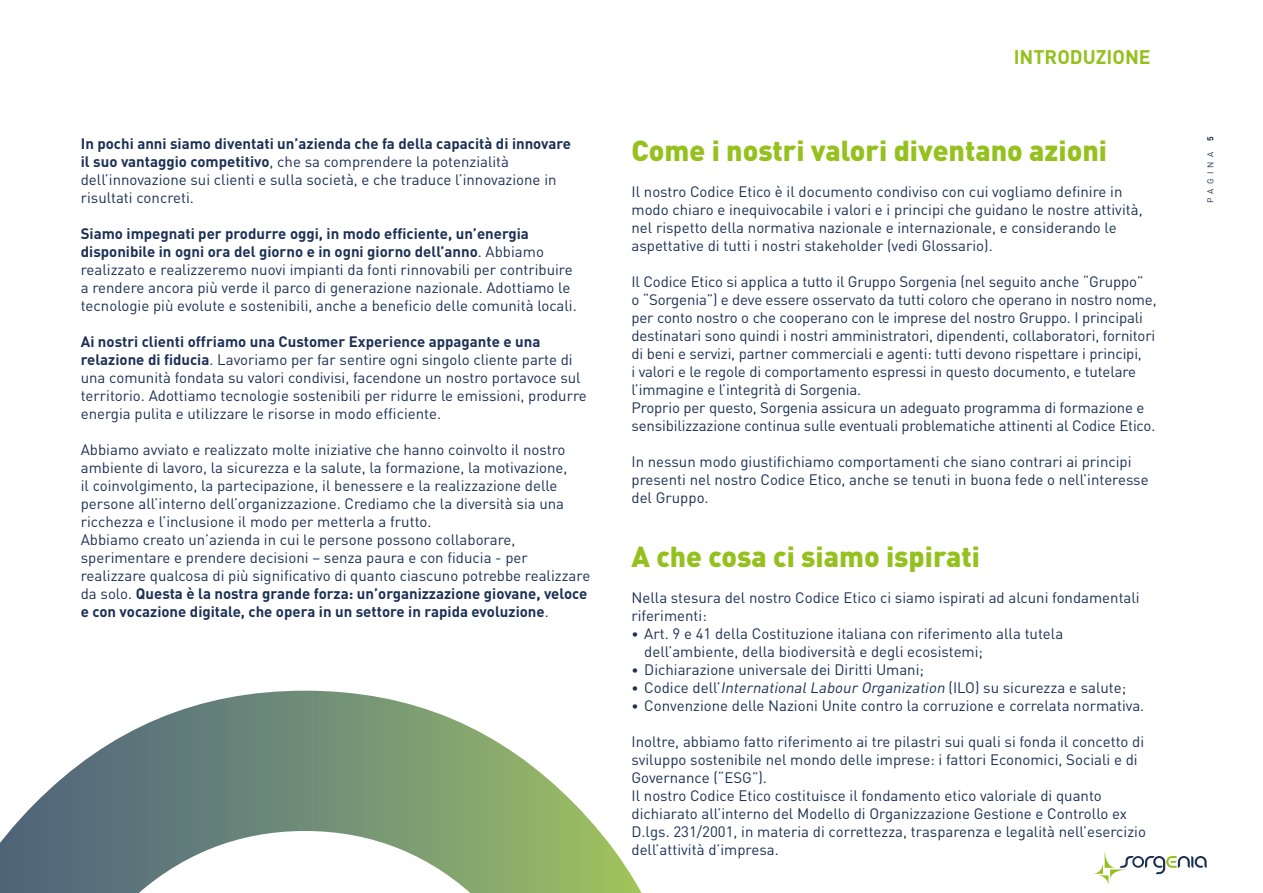
<style>
.page{position:relative;width:1263px;height:893px;background:#fff}
.page>*{position:absolute;margin:0;border:0;box-sizing:border-box;transform-origin:0 0}
.t1{font:900 28.5px "DIN";color:#95c11f}
.t2{font:700 19.5px "DIN";color:#95c11f}
.t3{font:15px/18px "DIN";color:#1c3155}
.t4{font:8.55px "DIN";letter-spacing:.5em;color:#1c3155}
.s1{font-weight:700}
.s2{font-size:13.5px}
.s3{font-style:italic}
</style>
<div class="page">
<svg style="left:1094px;top:851px;width:112px;height:34px"></svg>
<svg style="left:0;top:691px;width:642px;height:202px"></svg>
<p class="t3" style="left:81px;top:135px;width:492px"><span class="s1">In pochi anni siamo diventati un’azienda che fa della capacità di innovare il suo vantaggio competitivo</span>, che sa comprendere la potenzialità dell’innovazione sui clienti e sulla società, e che traduce l’innovazione in risultati concreti.</p>
<p class="t3" style="left:81px;top:225px;width:497px"><span class="s1">Siamo impegnati per produrre oggi, in modo efficiente, un’energia disponibile in ogni ora del giorno e in ogni giorno dell’anno</span>. Abbiamo realizzato e realizzeremo nuovi impianti da fonti rinnovabili per contribuire a rendere ancora più verde il parco di generazione nazionale. Adottiamo le tecnologie più evolute e sostenibili, anche a beneficio delle comunità locali.</p>
<p class="t3" style="left:81px;top:333px;width:507px"><span class="s1">Ai nostri clienti offriamo una Customer Experience appagante e una relazione di fiducia</span>. Lavoriamo per far sentire ogni singolo cliente parte di una comunità fondata su valori condivisi, facendone un nostro portavoce sul territorio. Adottiamo tecnologie sostenibili per ridurre le emissioni, produrre energia pulita e utilizzare le risorse in modo efficiente.</p>
<p class="t3" style="left:81px;top:441px;width:511px">Abbiamo avviato e realizzato molte iniziative che hanno coinvolto il nostro ambiente di lavoro, la sicurezza e la salute, la formazione, la motivazione,<br>il coinvolgimento, la partecipazione, il benessere e la realizzazione delle persone all’interno dell’organizzazione. Crediamo che la diversità sia una ricchezza e l’inclusione il modo per metterla a frutto.<br>Abbiamo creato un’azienda in cui le persone possono collaborare, sperimentare e prendere decisioni – senza paura e con fiducia - per realizzare qualcosa di più significativo di quanto ciascuno potrebbe realizzare da solo. <span class="s1">Questa è la nostra grande forza: un’organizzazione giovane, veloce e con vocazione digitale, che opera in un settore in rapida evoluzione</span>.</p>
<h2 class="t2" style="left:1014px;top:44px;width:138px">INTRODUZIONE</h2>
<h1 class="t1" style="left:631px;top:131px;width:477px">Come i nostri valori diventano azioni</h1>
<p class="t3" style="left:631px;top:182px;width:513px">Il nostro Codice Etico è il documento condiviso con cui vogliamo definire in modo chiaro e inequivocabile i valori e i principi che guidano le nostre attività, nel rispetto della normativa nazionale e internazionale, e considerando le aspettative di tutti i nostri stakeholder (vedi Glossario).</p>
<p class="t3" style="left:631px;top:272px;width:527px">Il Codice Etico si applica a tutto il Gruppo Sorgenia (nel seguito anche “Gruppo”<br>o “Sorgenia”) e deve essere osservato da tutti coloro che operano in nostro nome, per conto nostro o che cooperano con le imprese del nostro Gruppo. I principali destinatari sono quindi i nostri amministratori, dipendenti, collaboratori, fornitori di beni e servizi, partner commerciali e agenti: tutti devono rispettare i principi,<br>i valori e le regole di comportamento espressi in questo documento, e tutelare l’immagine e l’integrità di Sorgenia.<br>Proprio per questo, Sorgenia assicura un adeguato programma di formazione e sensibilizzazione continua sulle eventuali problematiche attinenti al Codice Etico.</p>
<p class="t3" style="left:631px;top:452px;width:519px">In nessun modo giustifichiamo comportamenti che siano contrari ai principi presenti nel nostro Codice Etico, anche se tenuti in buona fede o nell’interesse del Gruppo.</p>
<h1 class="t1" style="left:631px;top:538px;width:350px">A che cosa ci siamo ispirati</h1>
<p class="t3" style="left:631px;top:588px;width:510px">Nella stesura del nostro Codice Etico ci siamo ispirati ad alcuni fondamentali riferimenti:</p>
<p class="t3" style="left:644px;top:624px;width:420px;text-indent:-13px"><span class="s2">•</span> Art. 9 e 41 della Costituzione italiana con riferimento alla tutela dell’ambiente, della biodiversità e degli ecosistemi;</p>
<p class="t3" style="left:631px;top:660px;width:294px"><span class="s2">•</span> Dichiarazione universale dei Diritti Umani;</p>
<p class="t3" style="left:631px;top:678px;width:496px"><span class="s2">•</span> Codice dell’<span class="s3">InternationalLabour Organization</span> (ILO) su sicurezza e salute;</p>
<p class="t3" style="left:631px;top:696px;width:514px"><span class="s2">•</span> Convenzione delle Nazioni Unite contro la corruzione e correlata normativa.</p>
<p class="t3" style="left:631px;top:732px;width:516px">Inoltre, abbiamo fatto riferimento ai tre pilastri sui quali si fonda il concetto di sviluppo sostenibile nel mondo delle imprese: i fattori Economici, Sociali e di Governance (“ESG”).<br>Il nostro Codice Etico costituisce il fondamento etico valoriale di quanto dichiarato all’interno del Modello di Organizzazione Gestione e Controllo ex D.lgs. 231/2001, in materia di correttezza, trasparenza e legalità nell’esercizio dell’attività d’impresa.</p>
<p class="t4" style="left:1205px;top:203px;width:68px;rotate:-90deg">PAGINA <span class="s1">5</span></p>
</div>
